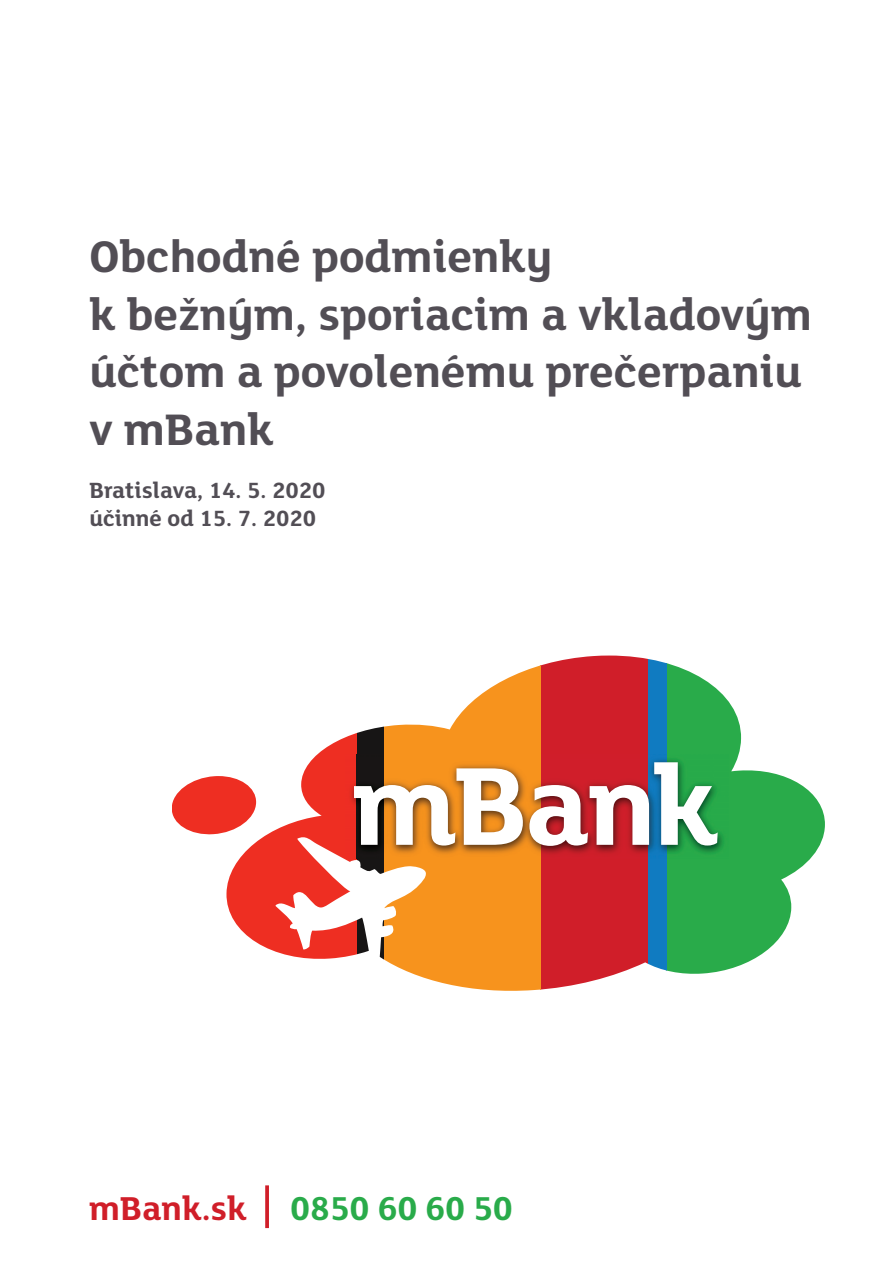
<style>
.page{position:relative;width:893px;height:1263px;background:#fff}
.page>*{position:absolute;margin:0;border:0;box-sizing:border-box;transform-origin:0 0}
.t1{font:700 48px/57.6px "FS Lola";color:#524e55}
.t2{font:700 36px "FS Lola";letter-spacing:-.005em;color:#29ab4a}
.t3{font:700 24px/28.8px "FS Lola";color:#524e55}
.s1{color:#d01e29}
</style>
<div class="page">
<svg style="left:265px;top:1185px;width:4px;height:43px"></svg>
<svg style="left:667px;top:663px;width:158px;height:311px;fill:#29ab4a"></svg>
<div style="left:540px;top:655px;width:108px;height:336px;background:#d01e29"></div>
<svg style="left:384px;top:665px;width:156px;height:326px;fill:#f7931d"></svg>
<svg style="left:172px;top:733px;width:185px;height:226px"></svg>
<svg style="left:357px;top:726px;width:27px;height:234px"></svg>
<div style="left:648px;top:655px;width:19px;height:336px;background:#107bc1"></div>
<img style="left:345px;top:755px;width:384px;height:103px">
<svg style="left:354px;top:762px;width:364px;height:84px"></svg>
<p class="t1" style="left:89px;top:232px;width:724px">Obchodné podmienky<br>k bežným, sporiacim a vkladovým účtom a povolenému prečerpaniu v mBank</p>
<p class="t3" style="left:90px;top:477px;width:238px">Bratislava, 14. 5. 2020 účinné od 15. 7. 2020</p>
<p class="t2" style="left:89px;top:1195px;width:425px"><span class="s1">mBank.sk</span> 0850 60 60 50</p>
</div>
